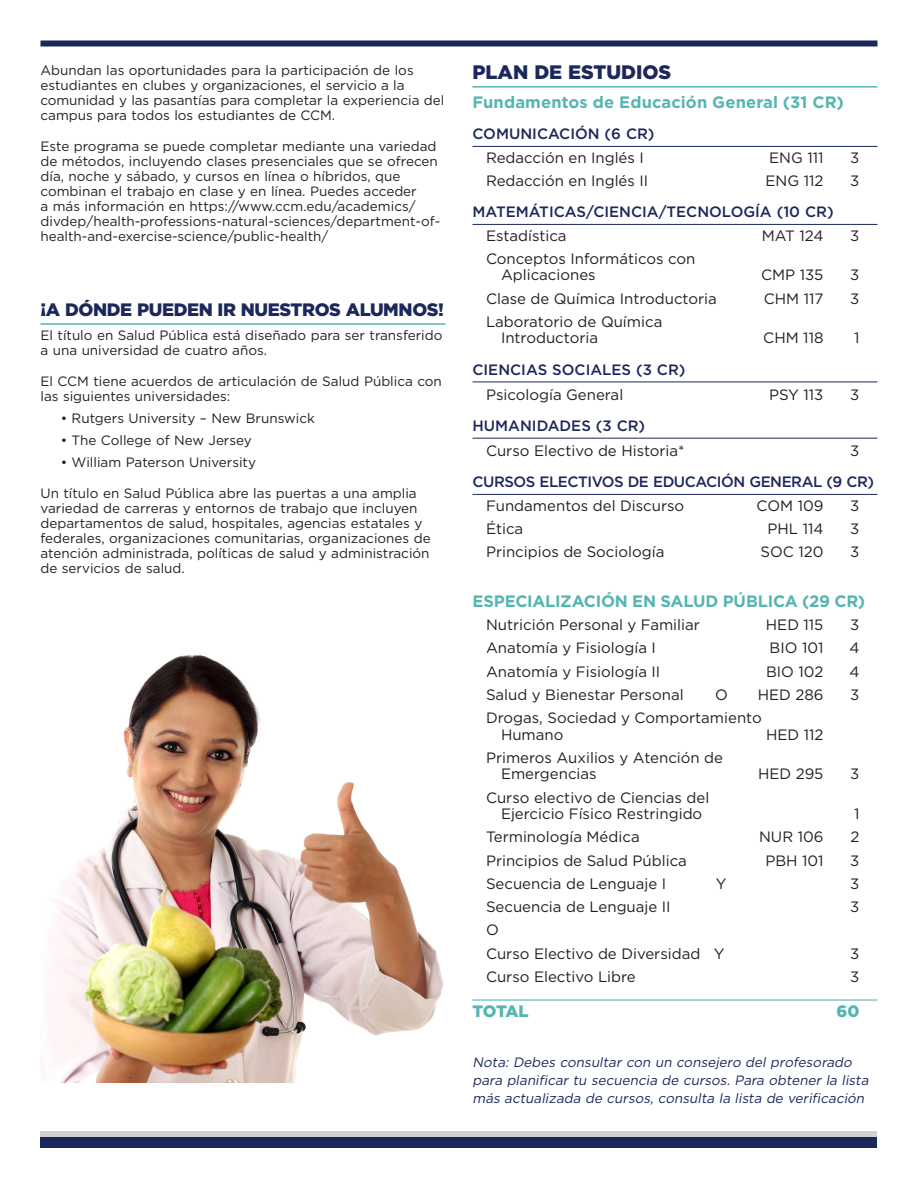
<style>
.page{position:relative;width:918px;height:1188px;background:#fff}
.page>*{position:absolute;margin:0;border:0;box-sizing:border-box;transform-origin:0 0}
.Headers{font:900 19.5px "Gotham";color:#1c275b}
.Headers-2{font:900 18px "Gotham";letter-spacing:-.02em;color:#1c275b}
.Curriculum_Subhead{font:700 16.5px "Gotham";color:#55b6b1}
.Total_Program_Credit{font:900 16.5px "Gotham";letter-spacing:-.03em;color:#55b6b1}
.Course{font:15px "Gotham";color:#231f20}
.Course_Column_Header{font:500 15px "Gotham";color:#1c275b}
.Course_Column_Header-2{font:500 15px "Gotham";letter-spacing:-.03em;color:#1c275b}
.Copy{font:13.5px/15px "Gotham";color:#231f20}
.Advisor_Note{font:italic 13.5px/18px "Gotham";color:#1c275b}
</style>
<div class="page">
<div style="left:40px;top:1131px;width:837px;height:17px;background:#d1d2d4"></div>
<div style="left:40px;top:1137px;width:837px;height:11px;background:#1c275b"></div>
<div style="left:40px;top:40px;width:838px;height:6px;background:#1c275b"></div>
<hr style="left:40px;top:323px;width:406px;height:2px;background:#55b6b1">
<hr style="left:472px;top:86px;width:406px;height:2px;background:#55b6b1">
<hr style="left:472px;top:146px;width:406px;height:1px;background:#1c275b">
<hr style="left:472px;top:224px;width:406px;height:1px;background:#1c275b">
<hr style="left:472px;top:382px;width:406px;height:1px;background:#1c275b">
<hr style="left:472px;top:438px;width:406px;height:1px;background:#1c275b">
<hr style="left:472px;top:494px;width:406px;height:1px;background:#1c275b">
<hr style="left:472px;top:999px;width:406px;height:2px;background:#55b6b1">
<img style="left:50px;top:654px;width:394px;height:428px">
<p class="Copy" style="left:40px;top:62px;width:405px">Abundan las oportunidades para la participación de los estudiantes en clubes y organizaciones, el servicio a la comunidad y las pasantías para completar la experiencia del campus para todos los estudiantes de CCM.</p>
<p class="Copy" style="left:40px;top:138px;width:401px">Este programa se puede completar mediante una variedad de métodos, incluyendo clases presenciales que se ofrecen día, noche y sábado, y cursos en línea o híbridos, que combinan el trabajo en clase y en línea. Puedes acceder<br>a más información en https://www.ccm.edu/academics/ divdep/health-professions-natural-sciences/department-of&shy;health-and-exercise-science/public-health/</p>
<p class="Headers-2" style="left:40px;top:298px;width:405px">¡A DÓNDE PUEDEN IR NUESTROS ALUMNOS!</p>
<p class="Copy" style="left:40px;top:328px;width:404px">El título en Salud Pública está diseñado para ser transferido a una universidad de cuatro años.</p>
<p class="Copy" style="left:40px;top:374px;width:403px">El CCM tiene acuerdos de articulación de Salud Pública con las siguientes universidades:</p>
<p class="Copy" style="left:61px;top:411px;width:256px">• Rutgers University – New Brunswick</p>
<p class="Copy" style="left:61px;top:432px;width:193px">• The College of New Jersey</p>
<p class="Copy" style="left:61px;top:454px;width:197px">• William Paterson University</p>
<p class="Copy" style="left:40px;top:485px;width:392px">Un título en Salud Pública abre las puertas a una amplia variedad de carreras y entornos de trabajo que incluyen departamentos de salud, hospitales, agencias estatales y federales, organizaciones comunitarias, organizaciones de atención administrada, políticas de salud y administración de servicios de salud.</p>
<p class="Headers" style="left:472px;top:59px;width:200px">PLAN DE ESTUDIOS</p>
<p class="Curriculum_Subhead" style="left:472px;top:91px;width:373px">Fundamentos de Educación General (31 CR)</p>
<p class="Course_Column_Header" style="left:472px;top:124px;width:184px">COMUNICACIÓN (6 CR)</p>
<p class="Course" style="left:486px;top:148px;width:159px">Redacción en Inglés I</p>
<p class="Course" style="left:769px;top:148px;width:56px">ENG 111</p>
<p class="Course" style="left:850px;top:148px;width:11px">3</p>
<p class="Course" style="left:486px;top:171px;width:164px">Redacción en Inglés II</p>
<p class="Course" style="left:766px;top:171px;width:59px">ENG 112</p>
<p class="Course" style="left:850px;top:171px;width:11px">3</p>
<p class="Course_Column_Header" style="left:472px;top:202px;width:363px">MATEMÁTICAS/CIENCIA/TECNOLOGÍA (10 CR)</p>
<p class="Course" style="left:486px;top:226px;width:82px">Estadística</p>
<p class="Course" style="left:762px;top:226px;width:63px">MAT 124</p>
<p class="Course" style="left:850px;top:226px;width:11px">3</p>
<p class="Course" style="left:486px;top:249px;width:211px">Conceptos Informáticos con</p>
<p class="Course" style="left:501px;top:265px;width:96px">Aplicaciones</p>
<p class="Course" style="left:761px;top:265px;width:64px">CMP 135</p>
<p class="Course" style="left:850px;top:265px;width:11px">3</p>
<p class="Course" style="left:486px;top:289px;width:232px">Clase de Química Introductoria</p>
<p class="Course" style="left:764px;top:289px;width:61px">CHM 117</p>
<p class="Course" style="left:850px;top:289px;width:11px">3</p>
<p class="Course" style="left:486px;top:312px;width:178px">Laboratorio de Química</p>
<p class="Course" style="left:501px;top:328px;width:99px">Introductoria</p>
<p class="Course" style="left:763px;top:328px;width:62px">CHM 118</p>
<p class="Course" style="left:854px;top:328px;width:7px">1</p>
<p class="Course_Column_Header" style="left:472px;top:360px;width:215px">CIENCIAS SOCIALES (3 CR)</p>
<p class="Course" style="left:486px;top:385px;width:139px">Psicología General</p>
<p class="Course" style="left:769px;top:385px;width:56px">PSY 113</p>
<p class="Course" style="left:850px;top:385px;width:11px">3</p>
<p class="Course_Column_Header" style="left:472px;top:416px;width:174px">HUMANIDADES (3 CR)</p>
<p class="Course" style="left:486px;top:441px;width:200px">Curso Electivo de Historia*</p>
<p class="Course" style="left:850px;top:441px;width:11px">3</p>
<p class="Course_Column_Header-2" style="left:472px;top:472px;width:403px">CURSOS ELECTIVOS DE EDUCACIÓN GENERAL (9 CR)</p>
<p class="Course" style="left:486px;top:496px;width:200px">Fundamentos del Discurso</p>
<p class="Course" style="left:757px;top:496px;width:68px">COM 109</p>
<p class="Course" style="left:850px;top:496px;width:11px">3</p>
<p class="Course" style="left:486px;top:519px;width:39px">Ética</p>
<p class="Course" style="left:767px;top:519px;width:58px">PHL 114</p>
<p class="Course" style="left:850px;top:519px;width:11px">3</p>
<p class="Course" style="left:486px;top:542px;width:180px">Principios de Sociología</p>
<p class="Course" style="left:760px;top:542px;width:64px">SOC 120</p>
<p class="Course" style="left:850px;top:542px;width:11px">3</p>
<p class="Curriculum_Subhead" style="left:472px;top:590px;width:394px">ESPECIALIZACIÓN EN SALUD PÚBLICA (29 CR)</p>
<p class="Course" style="left:486px;top:615px;width:215px">Nutrición Personal y Familiar</p>
<p class="Course" style="left:766px;top:615px;width:59px">HED 115</p>
<p class="Course" style="left:850px;top:615px;width:11px">3</p>
<p class="Course" style="left:486px;top:638px;width:171px">Anatomía y Fisiología I</p>
<p class="Course" style="left:770px;top:638px;width:55px">BIO 101</p>
<p class="Course" style="left:849px;top:638px;width:12px">4</p>
<p class="Course" style="left:486px;top:662px;width:176px">Anatomía y Fisiología II</p>
<p class="Course" style="left:766px;top:662px;width:59px">BIO 102</p>
<p class="Course" style="left:849px;top:662px;width:12px">4</p>
<p class="Course" style="left:486px;top:685px;width:199px">Salud y Bienestar Personal</p>
<p class="Course" style="left:715px;top:685px;width:14px">O</p>
<p class="Course" style="left:758px;top:685px;width:67px">HED 286</p>
<p class="Course" style="left:850px;top:685px;width:11px">3</p>
<p class="Course" style="left:486px;top:708px;width:277px">Drogas, Sociedad y Comportamiento</p>
<p class="Course" style="left:501px;top:725px;width:64px">Humano</p>
<p class="Course" style="left:766px;top:725px;width:59px">HED 112</p>
<p class="Course" style="left:486px;top:748px;width:239px">Primeros Auxilios y Atención de</p>
<p class="Course" style="left:501px;top:764px;width:97px">Emergencias</p>
<p class="Course" style="left:758px;top:764px;width:67px">HED 295</p>
<p class="Course" style="left:850px;top:764px;width:11px">3</p>
<p class="Course" style="left:486px;top:788px;width:225px">Curso electivo de Ciencias del</p>
<p class="Course" style="left:501px;top:804px;width:203px">Ejercicio Físico Restringido</p>
<p class="Course" style="left:854px;top:804px;width:7px">1</p>
<p class="Course" style="left:486px;top:827px;width:155px">Terminología Médica</p>
<p class="Course" style="left:759px;top:827px;width:66px">NUR 106</p>
<p class="Course" style="left:851px;top:827px;width:10px">2</p>
<p class="Course" style="left:486px;top:851px;width:202px">Principios de Salud Pública</p>
<p class="Course" style="left:765px;top:851px;width:60px">PBH 101</p>
<p class="Course" style="left:850px;top:851px;width:11px">3</p>
<p class="Course" style="left:486px;top:874px;width:182px">Secuencia de Lenguaje I</p>
<p class="Course" style="left:716px;top:874px;width:12px">Y</p>
<p class="Course" style="left:850px;top:874px;width:11px">3</p>
<p class="Course" style="left:486px;top:897px;width:186px">Secuencia de Lenguaje II</p>
<p class="Course" style="left:850px;top:897px;width:11px">3</p>
<p class="Course" style="left:486px;top:920px;width:14px">O</p>
<p class="Course" style="left:486px;top:944px;width:240px">Curso Electivo de Diversidad Y</p>
<p class="Course" style="left:850px;top:944px;width:11px">3</p>
<p class="Course" style="left:486px;top:967px;width:151px">Curso Electivo Libre</p>
<p class="Course" style="left:850px;top:967px;width:11px">3</p>
<p class="Total_Program_Credit" style="left:472px;top:1000px;width:58px">TOTAL</p>
<p class="Total_Program_Credit" style="left:837px;top:1000px;width:24px">60</p>
<p class="Advisor_Note" style="left:472px;top:1053px;width:400px">Nota: Debes consultar con un consejero del profesorado para planificar tu secuencia de cursos. Para obtener la lista más actualizada de cursos, consulta la lista de verificación</p>
</div>
